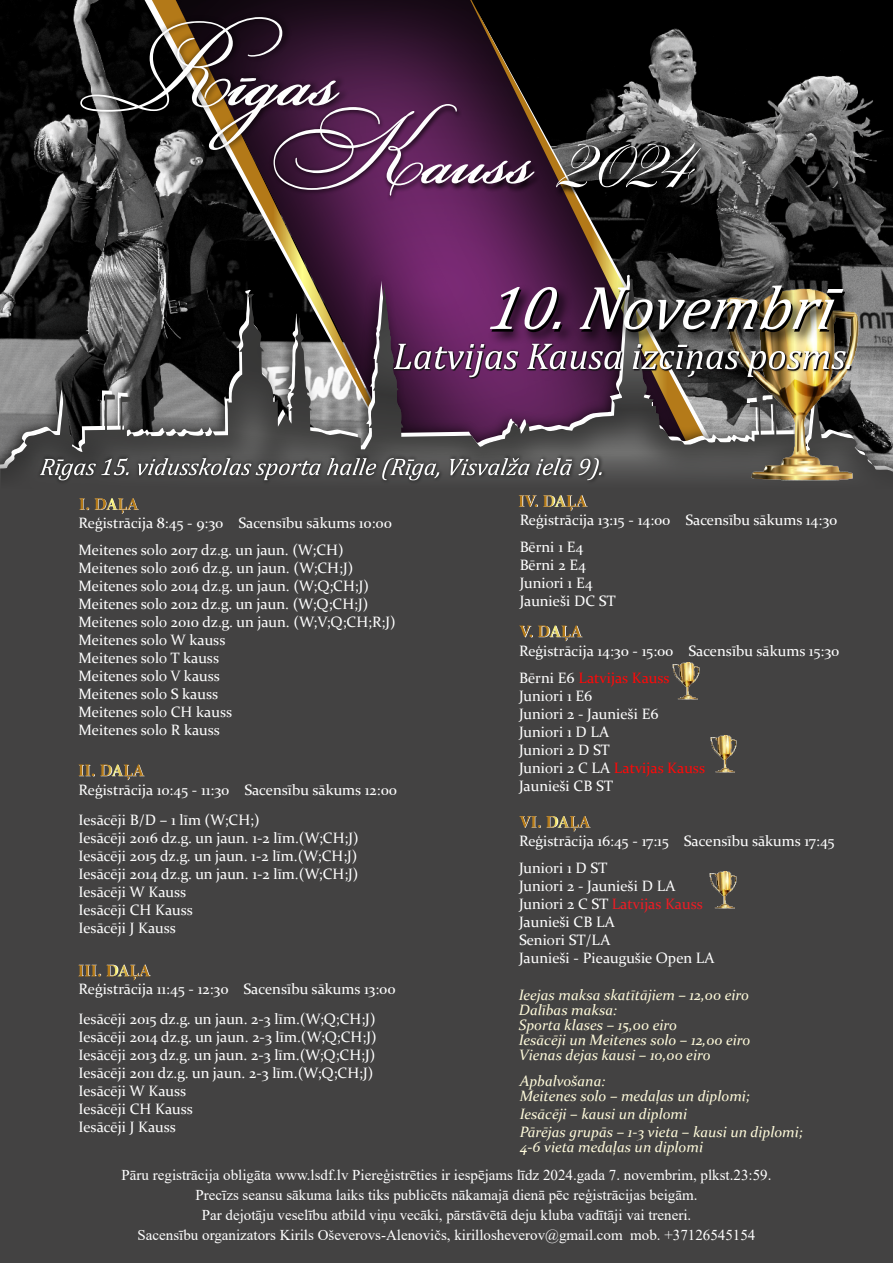
<style>
.page{position:relative;width:893px;height:1263px;background:#fff}
.page>*{position:absolute;margin:0;border:0;box-sizing:border-box;transform-origin:0 0}
.t1{font:italic 62.25px "Cambria";color:#fff}
.t2{font:15px/18px "Constantia";color:#fff}
.t3{font:15px/19.8px "Times New Roman";color:#fff;text-align:center}
.t4{font:italic 15px/15px "Constantia";color:#fffbdb}
.s1{color:#ff0808}
.s2{color:#ed1c24}
</style>
<div class="page">
<img style="left:751px;top:0;width:142px;height:258px">
<img style="left:0;top:0;width:145px;height:258px">
<svg style="left:751px;top:11px;width:42px;height:247px;background:#383838"></svg>
<svg style="left:152px;top:0;width:281px;height:258px;background:#3d2133"></svg>
<svg style="left:470px;top:0;width:281px;height:258px;background:#2b2428"></svg>
<svg style="left:69px;top:6px;width:476px;height:203px;background:#493341"></svg>
<svg style="left:0;top:258px;width:893px;height:17px;background:#493544"></svg>
<svg style="left:0;top:279px;width:893px;height:175px;background:#584c54"></svg>
<div style="left:0;top:454px;width:893px;height:809px;background:#434242"></div>
<svg style="left:34px;top:452px;width:574px;height:29px;fill:#4e4d4d"></svg>
<svg style="left:40px;top:458px;width:89px;height:22px"></svg>
<svg style="left:138px;top:458px;width:183px;height:22px"></svg>
<svg style="left:327px;top:458px;width:49px;height:17px"></svg>
<svg style="left:382px;top:458px;width:57px;height:22px"></svg>
<svg style="left:450px;top:458px;width:80px;height:17px"></svg>
<svg style="left:536px;top:458px;width:36px;height:17px"></svg>
<svg style="left:579px;top:458px;width:23px;height:22px"></svg>
<img style="left:720px;top:286px;width:147px;height:195px">
<img style="left:391px;top:341px;width:464px;height:41px">
<svg style="left:79px;top:498px;width:60px;height:16px"></svg>
<svg style="left:79px;top:764px;width:66px;height:16px"></svg>
<svg style="left:78px;top:964px;width:73px;height:16px"></svg>
<svg style="left:519px;top:495px;width:69px;height:16px"></svg>
<svg style="left:519px;top:625px;width:64px;height:16px"></svg>
<img style="left:710px;top:735px;width:27px;height:38px">
<img style="left:672px;top:662px;width:28px;height:38px">
<svg style="left:519px;top:816px;width:72px;height:16px"></svg>
<img style="left:709px;top:871px;width:28px;height:38px">
<img style="left:482px;top:279px;width:383px;height:72px">
<svg style="left:491px;top:290px;width:71px;height:42px;background:#3a1437"></svg>
<img style="left:581px;top:288px;width:264px;height:44px">
<img style="left:553px;top:140px;width:161px;height:60px">
<svg style="left:556px;top:143px;width:145px;height:46px;background:#52514f"></svg>
<p class="t2" style="left:79px;top:509px;width:315px;line-height:27px">Reģistrācija 8:45 - 9:30 Sacensību sākums 10:00<br>Meitenes solo 2017 dz.g. un jaun. (W;CH)</p>
<p class="t2" style="left:79px;top:558px;width:318px">Meitenes solo 2016 dz.g. un jaun. (W;CH;J)<br>Meitenes solo 2014 dz.g. un jaun. (W;Q;CH;J)<br>Meitenes solo 2012 dz.g. un jaun. (W;Q;CH;J)<br>Meitenes solo 2010 dz.g. un jaun. (W;V;Q;CH;R;J)<br>Meitenes solo W kauss<br>Meitenes solo T kauss<br>Meitenes solo V kauss<br>Meitenes solo S kauss<br>Meitenes solo CH kauss<br>Meitenes solo R kauss</p>
<p class="t2" style="left:79px;top:774px;width:320px;line-height:30px">Reģistrācija 10:45 - 11:30 Sacensību sākums 12:00<br>Iesācēji B/D – 1 līm (W;CH;)</p>
<p class="t2" style="left:79px;top:828px;width:281px">Iesācēji 2016 dz.g. un jaun. 1-2 līm.(W;CH;J)<br>Iesācēji 2015 dz.g. un jaun. 1-2 līm.(W;CH;J)<br>Iesācēji 2014 dz.g. un jaun. 1-2 līm.(W;CH;J)<br>Iesācēji W Kauss<br>Iesācēji CH Kauss<br>Iesācēji J Kauss</p>
<p class="t2" style="left:79px;top:973px;width:318px;line-height:30px">Reģistrācija 11:45 - 12:30 Sacensību sākums 13:00<br>Iesācēji 2015 dz.g. un jaun. 2-3 līm.(W;Q;CH;J)</p>
<p class="t2" style="left:79px;top:1027px;width:299px">Iesācēji 2014 dz.g. un jaun. 2-3 līm.(W;Q;CH;J)<br>Iesācēji 2013 dz.g. un jaun. 2-3 līm.(W;Q;CH;J)<br>Iesācēji 2011 dz.g. un jaun. 2-3 līm.(W;Q;CH;J)<br>Iesācēji W Kauss<br>Iesācēji CH Kauss<br>Iesācēji J Kauss</p>
<h1 class="t1" style="left:486px;top:264px;width:347px">10.Novembrī</h1>
<p class="t2" style="left:520px;top:506px;width:319px;line-height:27px">Reģistrācija 13:15 - 14:00 Sacensību sākums 14:30<br>Bērni 1 E4</p>
<p class="t2" style="left:520px;top:555px;width:97px">Bērni 2 E4<br>Juniori 1 E4<br>Jaunieši DC ST</p>
<p class="t2" style="left:519px;top:637px;width:322px;line-height:27px">Reģistrācija 14:30 - 15:00 Sacensību sākums 15:30<br>Bērni E6 <span class="s1">Latvijas Kauss</span></p>
<p class="t2" style="left:519px;top:687px;width:187px">Juniori 1 E6<br>Juniori 2 - Jaunieši E6<br>Juniori 1 D LA<br>Juniori 2 D ST<br>Juniori 2 C LA <span class="s1">Latvijas Kauss<br></span>Jaunieši CB ST</p>
<p class="t2" style="left:519px;top:827px;width:317px;line-height:27px">Reģistrācija 16:45 - 17:15 Sacensību sākums 17:45<br>Juniori 1 D ST</p>
<p class="t2" style="left:519px;top:876px;width:197px">Juniori 2 - Jaunieši D LA<br>Juniori 2 C ST <span class="s2">Latvijas Kauss<br></span>Jaunieši CB LA<br>Seniori ST/LA<br>Jaunieši - Pieaugušie Open LA</p>
<p class="t4" style="left:519px;top:986px;width:233px">Ieejas maksa skatītājiem – 12,00 eiro<br>Dalības maksa:<br>Sporta klases – 15,00 eiro<br>Iesācēji un Meitenes solo – 12,00 eiro<br>Vienas dejas kausi – 10,00 eiro</p>
<p class="t4" style="left:520px;top:1073px;width:232px">Apbalvošana:<br>Meitenes solo – medaļas un diplomi;</p>
<p class="t4" style="left:520px;top:1104px;width:285px;line-height:18px">Iesācēji – kausi un diplomi<br>Pārējas grupās – 1-3 vieta – kausi un diplomi;</p>
<p class="t4" style="left:520px;top:1139px;width:185px">4-6 vieta medaļas un diplomi</p>
<p class="t3" style="left:122px;top:1165px;width:651px">Pāru registrācija obligāta www.lsdf.lv Piereģistrēties ir iespējams līdz 2024.gada 7. novembrim, plkst.23:59.<br>Precīzs seansu sākuma laiks tiks publicēts nākamajā dienā pēc reģistrācijas beigām.<br>Par dejotāju veselību atbild viņu vecāki, pārstāvētā deju kluba vadītāji vai treneri.<br>Sacensību organizators Kirils Oševerovs-Alenovičs, kirillosheverov@gmail.com mob. +37126545154</p>
</div>
